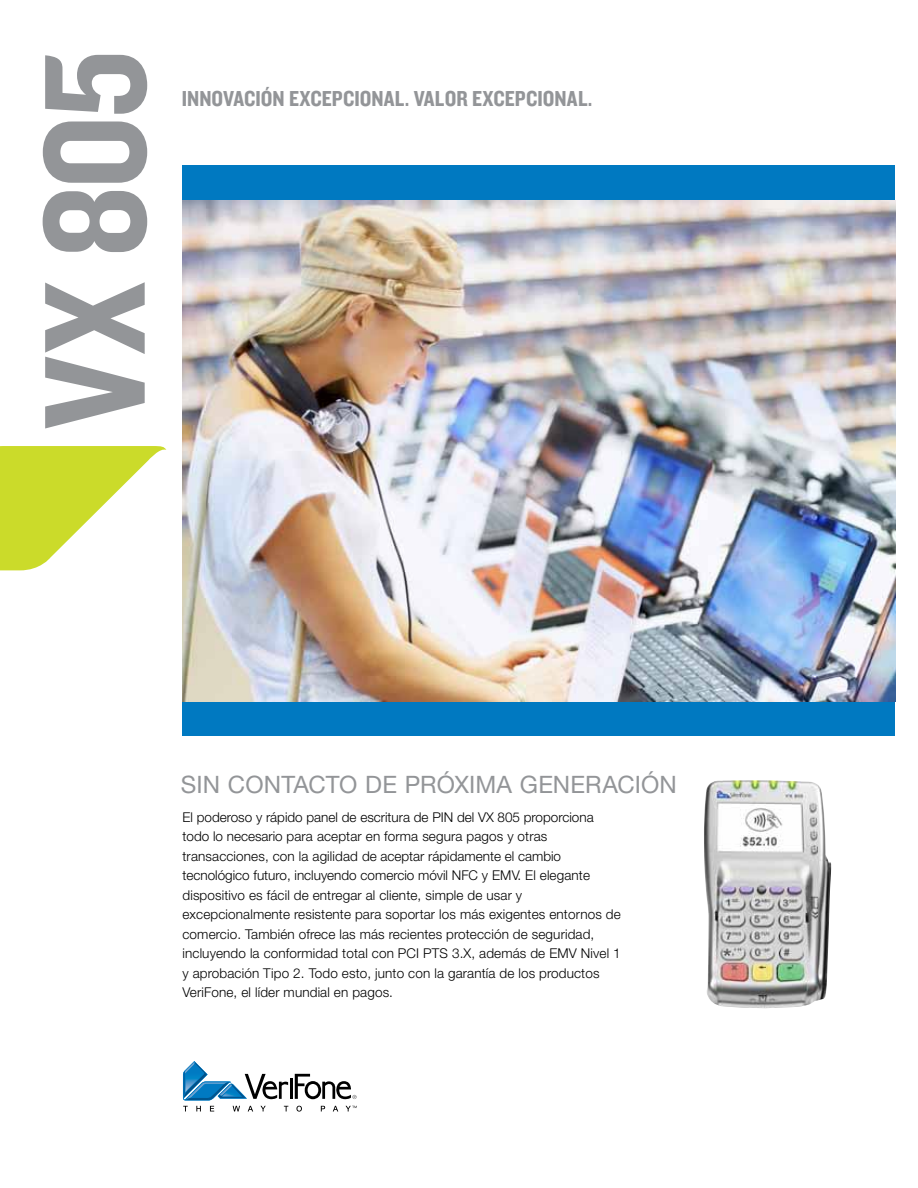
<style>
.page{position:relative;width:918px;height:1188px;background:#fff}
.page>*{position:absolute;margin:0;border:0;box-sizing:border-box;transform-origin:0 0}
.t1{font:149.4px "Knockout HTF50 Welterweight";color:#939598}
.t2{font:24px "Helvetica Neue";letter-spacing:.005em;color:#939598}
.t3{font:22.5px "Knockout HTF50 Welterweight";color:#939598}
.t4{font:300 13.5px/19.5px "Helvetica Neue";letter-spacing:.01em;color:#000}
</style>
<div class="page">
<div style="left:183px;top:165px;width:712px;height:571px;background:#0079c1"></div>
<svg style="left:196px;top:1106px;width:5px;height:5px"></svg>
<svg style="left:210px;top:1106px;width:4px;height:5px"></svg>
<svg style="left:233px;top:1106px;width:7px;height:5px"></svg>
<svg style="left:248px;top:1106px;width:5px;height:5px"></svg>
<svg style="left:260px;top:1106px;width:6px;height:5px"></svg>
<svg style="left:284px;top:1106px;width:4px;height:5px"></svg>
<svg style="left:296px;top:1106px;width:6px;height:6px"></svg>
<svg style="left:321px;top:1106px;width:4px;height:5px"></svg>
<svg style="left:333px;top:1106px;width:5px;height:5px"></svg>
<svg style="left:346px;top:1106px;width:11px;height:5px"></svg>
<svg style="left:183px;top:1061px;width:174px;height:39px"></svg>
<svg style="left:0;top:446px;width:166px;height:125px"></svg>
<img style="left:704px;top:780px;width:127px;height:229px">
<img style="left:183px;top:201px;width:712px;height:500px">
<h1 class="t1" style="left:17px;top:429px;width:381px;rotate:-90deg">VX 805</h1>
<h3 class="t3" style="left:182px;top:87px;width:412px">INNOVACIÓN EXCEPCIONAL. VALOR EXCEPCIONAL.</h3>
<h2 class="t2" style="left:181px;top:770px;width:497px">SIN CONTACTO DE PRÓXIMA GENERACIÓN</h2>
<p class="t4" style="left:183px;top:807px;width:440px">El poderoso y rápido panel de escritura de PIN del VX 805 proporciona todo lo necesario para aceptar en forma segura pagos y otras transacciones, con la agilidad de aceptar rápidamente el cambio tecnológico futuro, incluyendo comercio móvil NFC y EMV. El elegante dispositivo es fácil de entregar al cliente, simple de usar y excepcionalmente resistente para soportar los más exigentes entornos de comercio. También ofrece las más recientes protección de seguridad, incluyendo la conformidad total con PCI PTS 3.X, además de EMV Nivel 1 y aprobación Tipo 2. Todo esto, junto con la garantía de los productos VeriFone, el líder mundial en pagos.</p>
</div>
